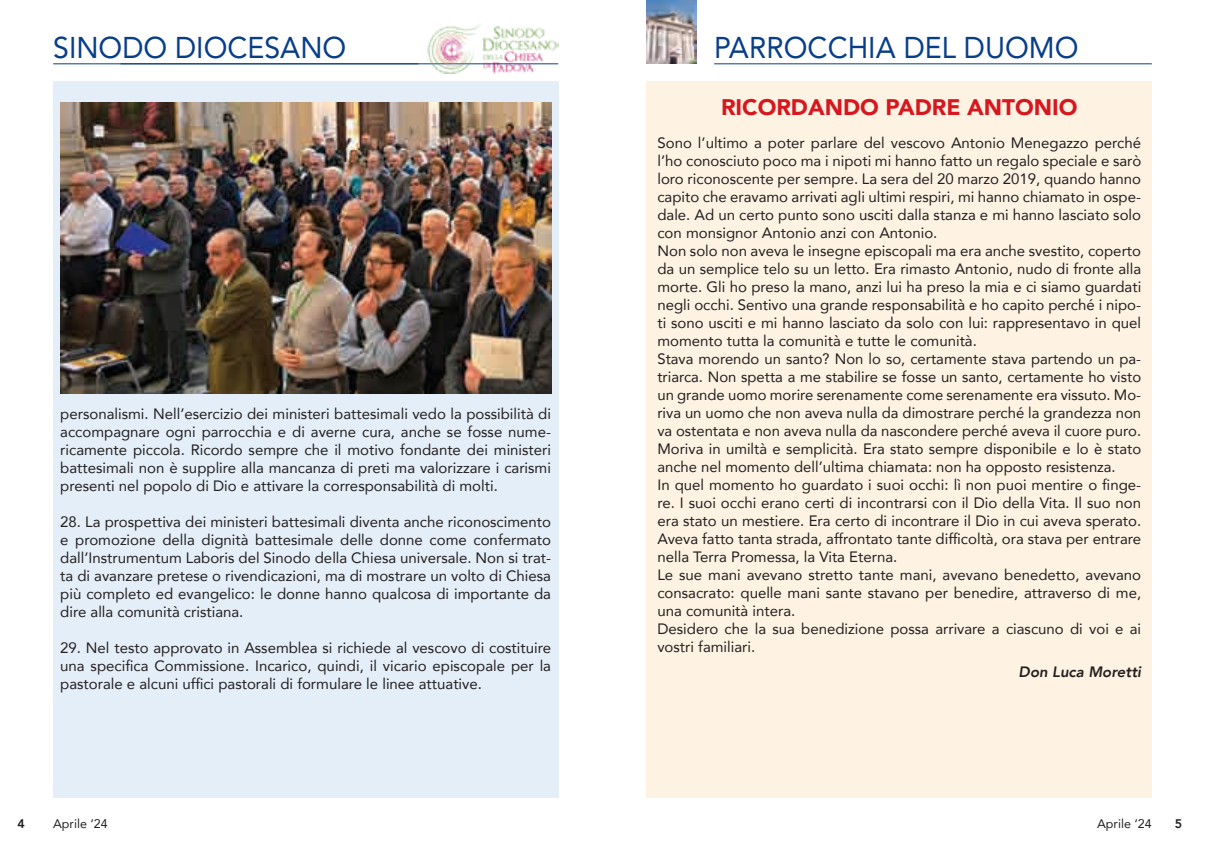
<style>
.page{position:relative;width:1205px;height:851px;background:#fff}
.page>*{position:absolute;margin:0;border:0;box-sizing:border-box;transform-origin:0 0}
.t1{font:30px "Avenir";color:#083e89;scale:.95 1}
.t2{font:900 22.5px "Avenir";color:#d7171f}
.t3{font:15px/18px "Avenir";color:#231f20;text-align:justify}
.t4{font:italic 800 15px "Avenir";color:#231f20}
.t5{font:12.5px "Avenir";color:#231f20}
.t6{font:800 12.5px "Avenir";color:#231f20}
</style>
<div class="page">
<hr style="left:714px;top:63px;width:438px;height:1px;background:#083e89">
<img style="left:647px;top:0;width:49px;height:64px">
<hr style="left:120px;top:63px;width:438px;height:1px;background:#083e89">
<div style="left:647px;top:81px;width:505px;height:716px;background:#fef3e2"></div>
<div style="left:53px;top:81px;width:505px;height:716px;background:#e4eef8"></div>
<hr style="left:53px;top:63px;width:365px;height:1px;background:#083e89">
<img style="left:428px;top:24px;width:130px;height:49px">
<img style="left:60px;top:103px;width:491px;height:290px">
<h1 class="t1" style="left:53px;top:24px;width:310px">SINODO DIOCESANO</h1>
<p class="t3" style="left:60px;top:404px;width:492px">personalismi. Nell’esercizio dei ministeri battesimali vedo la possibilità di accompagnare ogni parrocchia e di averne cura, anche se fosse nume&shy;ricamente piccola. Ricordo sempre che il motivo fondante dei ministeri battesimali non è supplire alla mancanza di preti ma valorizzare i carismi presenti nel popolo di Dio e attivare la corresponsabilità di molti.</p>
<p class="t3" style="left:60px;top:512px;width:492px">28. La prospettiva dei ministeri battesimali diventa anche riconoscimento e promozione della dignità battesimale delle donne come confermato dall’Instrumentum Laboris del Sinodo della Chiesa universale. Non si trat&shy;ta di avanzare pretese o rivendicazioni, ma di mostrare un volto di Chiesa più completo ed evangelico: le donne hanno qualcosa di importante da dire alla comunità cristiana.</p>
<p class="t3" style="left:60px;top:638px;width:492px">29. Nel testo approvato in Assemblea si richiede al vescovo di costituire una specifica Commissione. Incarico, quindi, il vicario episcopale per la pastorale e alcuni uffici pastorali di formulare le linee attuative.</p>
<h1 class="t1" style="left:714px;top:24px;width:385px">PARROCCHIA DEL DUOMO</h1>
<h2 class="t2" style="left:721px;top:88px;width:358px">RICORDANDO PADRE ANTONIO</h2>
<p class="t3" style="left:657px;top:133px;width:485px;text-align:left">Sono l’ultimo a poter parlare del vescovo Antonio Menegazzo perché l’ho conosciuto poco ma i nipoti mi hanno fatto un regalo speciale e sarò loro riconoscente per sempre. La sera del 20 marzo 2019, quando hanno capito che eravamo arrivati agli ultimi respiri, mi hanno chiamato in ospe&shy;dale. Ad un certo punto sono usciti dalla stanza e mi hanno lasciato solo con monsignor Antonio anzi con Antonio.<br>Non solo non aveva le insegne episcopali ma era anche svestito, coperto da un semplice telo su un letto. Era rimasto Antonio, nudo di fronte alla morte. Gli ho preso la mano, anzi lui ha preso la mia e ci siamo guardati negli occhi. Sentivo una grande responsabilità e ho capito perché i nipo&shy;ti sono usciti e mi hanno lasciato da solo con lui: rappresentavo in quel momento tutta la comunità e tutte le comunità.<br>Stava morendo un santo? Non lo so, certamente stava partendo un pa&shy;triarca. Non spetta a me stabilire se fosse un santo, certamente ho visto un grande uomo morire serenamente come serenamente era vissuto. Mo&shy;riva un uomo che non aveva nulla da dimostrare perché la grandezza non va ostentata e non aveva nulla da nascondere perché aveva il cuore puro.<br>Moriva in umiltà e semplicità. Era stato sempre disponibile e lo è stato anche nel momento dell’ultima chiamata: non ha opposto resistenza.<br>In quel momento ho guardato i suoi occhi: lì non puoi mentire o finge&shy;re. I suoi occhi erano certi di incontrarsi con il Dio della Vita. Il suo non era stato un mestiere. Era certo di incontrare il Dio in cui aveva sperato.<br>Aveva fatto tanta strada, affrontato tante difficoltà, ora stava per entrare nella Terra Promessa, la Vita Eterna.<br>Le sue mani avevano stretto tante mani, avevano benedetto, avevano consacrato: quelle mani sante stavano per benedire, attraverso di me, una comunità intera.<br>Desidero che la sua benedizione possa arrivare a ciascuno di voi e ai vostri familiari.</p>
<p class="t4" style="left:1018px;top:663px;width:124px">Don Luca Moretti</p>
<p class="t6" style="left:18px;top:813px;width:9px">4</p>
<p class="t5" style="left:53px;top:813px;width:56px">Aprile ‘24</p>
<p class="t5" style="left:1097px;top:813px;width:56px">Aprile ‘24</p>
<p class="t6" style="left:1174px;top:813px;width:9px">5</p>
</div>
